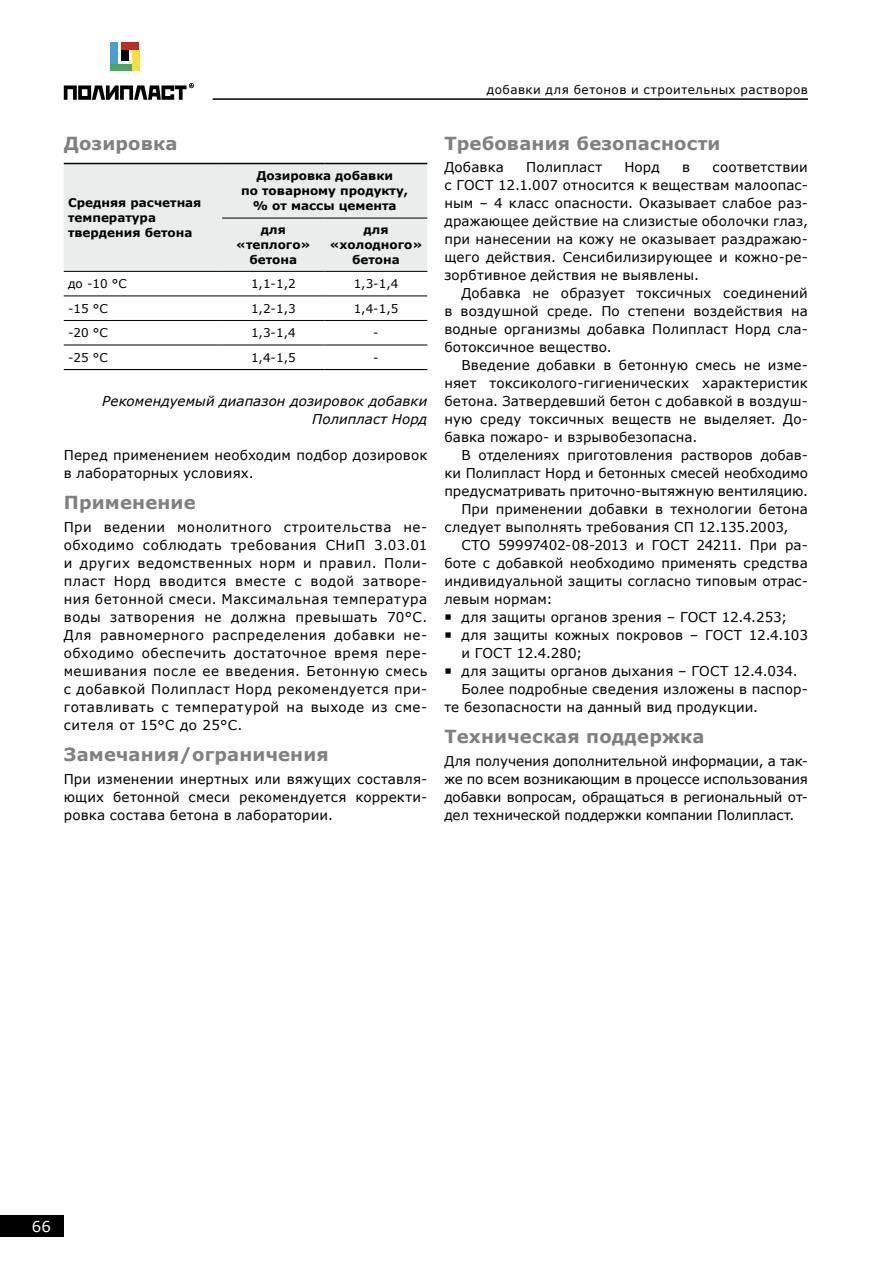
<style>
.page{position:relative;width:893px;height:1263px;background:#fff}
.page>*{position:absolute;margin:0;border:0;box-sizing:border-box;transform-origin:0 0}
.subtitle{font:700 18px "Verdana";letter-spacing:.01em;color:#808080}
.t1{font:15px "Verdana";color:#fff}
.main_text{font:13.5px/18px "Verdana";letter-spacing:.01em;color:#000;text-align:justify}
.signature{font:italic 13.5px/18px "Verdana";letter-spacing:.005em;color:#000;text-align:right}
.t2{font:700 12px/15px "Verdana";color:#000;text-align:center}
.t3{font:12px "Verdana";letter-spacing:.035em;color:#000}
</style>
<div class="page">
<hr style="left:213px;top:98px;width:595px;height:2px;background:#000">
<div style="left:0;top:1216px;width:64px;height:21px;background:#000"></div>
<div style="left:121px;top:50px;width:8px;height:10px;background:#000"></div>
<div style="left:111px;top:43px;width:7px;height:21px;background:#44a1d0"></div>
<div style="left:111px;top:64px;width:21px;height:7px;background:#4ba55e"></div>
<div style="left:132px;top:50px;width:7px;height:21px;background:#f3e03a"></div>
<div style="left:121px;top:43px;width:18px;height:7px;background:#bd2d21"></div>
<svg style="left:64px;top:83px;width:130px;height:17px"></svg>
<div style="left:64px;top:164px;width:363px;height:107px;background:#ebecec"></div>
<hr style="left:64px;top:369px;width:158px;height:1px;background:#000">
<hr style="left:222px;top:369px;width:103px;height:1px;background:#000">
<hr style="left:325px;top:369px;width:102px;height:1px;background:#000">
<hr style="left:64px;top:163px;width:158px;height:1px;background:#000">
<hr style="left:222px;top:163px;width:103px;height:1px;background:#000">
<hr style="left:325px;top:163px;width:102px;height:1px;background:#000">
<hr style="left:222px;top:218px;width:103px;height:1px;background:#000">
<hr style="left:325px;top:218px;width:102px;height:1px;background:#000">
<hr style="left:64px;top:271px;width:158px;height:1px;background:#000">
<hr style="left:222px;top:271px;width:103px;height:1px;background:#000">
<hr style="left:325px;top:271px;width:102px;height:1px;background:#000">
<hr style="left:64px;top:296px;width:158px;height:1px;background:#000">
<hr style="left:222px;top:296px;width:103px;height:1px;background:#000">
<hr style="left:325px;top:296px;width:102px;height:1px;background:#000">
<hr style="left:64px;top:320px;width:158px;height:1px;background:#000">
<hr style="left:222px;top:320px;width:103px;height:1px;background:#000">
<hr style="left:325px;top:320px;width:102px;height:1px;background:#000">
<hr style="left:64px;top:345px;width:158px;height:1px;background:#000">
<hr style="left:222px;top:345px;width:103px;height:1px;background:#000">
<hr style="left:325px;top:345px;width:102px;height:1px;background:#000">
<p class="subtitle" style="left:64px;top:131px;width:115px">Дозировка</p>
<p class="t2" style="left:68px;top:195px;width:135px;text-align:left">Средняя расчетная температура</p>
<p class="t2" style="left:68px;top:225px;width:126px">твердения бетона</p>
<p class="t2" style="left:256px;top:168px;width:138px">Дозировка добавки</p>
<p class="t2" style="left:241px;top:183px;width:168px">по товарному продукту,</p>
<p class="t2" style="left:253px;top:198px;width:145px">% от массы цемента</p>
<p class="t2" style="left:236px;top:222px;width:76px">для «теплого» бетона</p>
<p class="t2" style="left:329px;top:222px;width:95px">для «холодного» бетона</p>
<p class="t3" style="left:68px;top:276px;width:60px">до -10 °С</p>
<p class="t3" style="left:251px;top:276px;width:46px">1,1-1,2</p>
<p class="t3" style="left:354px;top:276px;width:46px">1,3-1,4</p>
<p class="t3" style="left:68px;top:300px;width:41px">-15 °С</p>
<p class="t3" style="left:251px;top:300px;width:46px">1,2-1,3</p>
<p class="t3" style="left:354px;top:300px;width:46px">1,4-1,5</p>
<p class="t3" style="left:68px;top:325px;width:41px">-20 °С</p>
<p class="t3" style="left:251px;top:325px;width:46px">1,3-1,4</p>
<p class="t3" style="left:373px;top:325px;width:7px">-</p>
<p class="t3" style="left:68px;top:349px;width:41px">-25 °С</p>
<p class="t3" style="left:251px;top:349px;width:46px">1,4-1,5</p>
<p class="t3" style="left:373px;top:349px;width:7px">-</p>
<p class="signature" style="left:102px;top:392px;width:327px">Рекомендуемый диапазон дозировок добавки<br>Полипласт Норд</p>
<p class="main_text" style="left:64px;top:446px;width:365px">Перед применением необходим подбор дозировок в лабораторных условиях.</p>
<p class="subtitle" style="left:64px;top:489px;width:133px">Применение</p>
<p class="main_text" style="left:64px;top:518px;width:365px">При ведении монолитного строительства не&shy;обходимо соблюдать требования СНиП 3.03.01 и других ведомственных норм и правил. Поли&shy;пласт Норд вводится вместе с водой затворе&shy;ния бетонной смеси. Максимальная температура воды затворения не должна превышать 70°С.<br>Для равномерного распределения добавки не&shy;обходимо обеспечить достаточное время пере&shy;мешивания после ее введения. Бетонную смесь с добавкой Полипласт Норд рекомендуется при&shy;готавливать с температурой на выходе из сме&shy;сителя от 15°С до 25°С.</p>
<p class="subtitle" style="left:64px;top:741px;width:267px">Замечания/ограничения</p>
<p class="main_text" style="left:64px;top:770px;width:365px">При изменении инертных или вяжущих составля&shy;ющих бетонной смеси рекомендуется корректи&shy;ровка состава бетона в лаборатории.</p>
<p class="t3" style="left:487px;top:82px;width:322px">добавки для бетонов и строительных растворов</p>
<p class="subtitle" style="left:444px;top:131px;width:278px">Требования безопасности</p>
<p class="main_text" style="left:444px;top:158px;width:61px">Добавка</p>
<p class="main_text" style="left:526px;top:158px;width:77px">Полипласт</p>
<p class="main_text" style="left:624px;top:158px;width:37px">Норд</p>
<p class="main_text" style="left:682px;top:158px;width:10px">в</p>
<p class="main_text" style="left:444px;top:158px;width:365px;text-indent:268px">соответствии с ГОСТ 12.1.007 относится к веществам малоопас&shy;ным – 4 класс опасности. Оказывает слабое раз&shy;дражающее действие на слизистые оболочки глаз, при нанесении на кожу не оказывает раздражаю&shy;щего действия. Сенсибилизирующее и кожно-ре&shy;зорбтивное действия не выявлены.</p>
<p class="main_text" style="left:444px;top:284px;width:365px;text-indent:17px">Добавка не образует токсичных соединений в воздушной среде. По степени воздействия на водные организмы добавка Полипласт Норд сла&shy;ботоксичное вещество.</p>
<p class="main_text" style="left:444px;top:356px;width:365px;text-indent:17px">Введение добавки в бетонную смесь не изме&shy;няет токсиколого-гигиенических характеристик бетона. Затвердевший бетон с добавкой в воздуш&shy;ную среду токсичных веществ не выделяет. До&shy;бавка пожаро- и взрывобезопасна.</p>
<p class="main_text" style="left:444px;top:446px;width:365px;text-indent:17px">В отделениях приготовления растворов добав&shy;ки Полипласт Норд и бетонных смесей необходимо предусматривать приточно-вытяжную вентиляцию.</p>
<p class="main_text" style="left:444px;top:500px;width:365px;text-indent:17px">При применении добавки в технологии бетона следует выполнять требования СП 12.135.2003,</p>
<p class="main_text" style="left:444px;top:536px;width:365px;text-indent:17px">СТО 59997402-08-2013 и ГОСТ 24211. При ра&shy;боте с добавкой необходимо применять средства индивидуальной защиты согласно типовым отрас&shy;левым нормам:</p>
<p class="main_text" style="left:461px;top:608px;width:327px">для защиты органов зрения – ГОСТ 12.4.253;</p>
<p class="main_text" style="left:461px;top:626px;width:348px">для защиты кожных покровов – ГОСТ 12.4.103 и ГОСТ 12.4.280;</p>
<p class="main_text" style="left:461px;top:662px;width:338px">для защиты органов дыхания – ГОСТ 12.4.034.</p>
<p class="main_text" style="left:444px;top:680px;width:365px;text-indent:17px">Более подробные сведения изложены в паспор&shy;те безопасности на данный вид продукции.</p>
<p class="subtitle" style="left:444px;top:723px;width:262px">Техническая поддержка</p>
<p class="main_text" style="left:444px;top:752px;width:365px">Для получения дополнительной информации, а так&shy;же по всем возникающим в процессе использования добавки вопросам, обращаться в региональный от&shy;дел технической поддержки компании Полипласт.</p>
<p class="t1" style="left:32px;top:1216px;width:21px">66</p>
</div>
